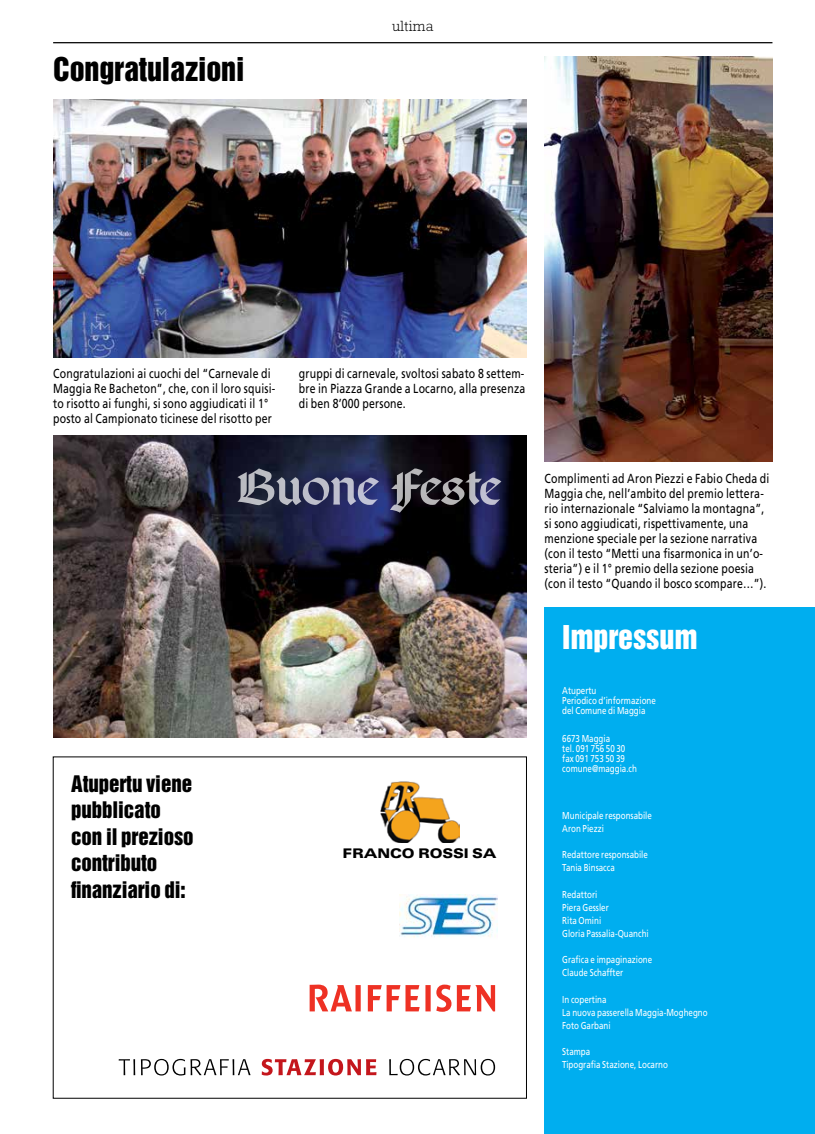
<style>
.page{position:relative;width:815px;height:1134px;background:#fff}
.page>*{position:absolute;margin:0;border:0;box-sizing:border-box;transform-origin:0 0}
.t1{font:30px "Helvetica Inserat LT Std";letter-spacing:-.005em;color:#000}
.t2{font:30px "Helvetica Inserat LT Std";letter-spacing:-.005em;color:#fff}
.t3{font:20.88px/26.6px "Helvetica Inserat LT Std";letter-spacing:-.005em;color:#000}
.t4{font:300 15px "Rockwell Std";letter-spacing:.025em;color:#000}
.t5{font:900 expanded 13.25px "Univers LT Std";letter-spacing:-.01em;color:#000}
.t6{font:13.12px/15px "Frutiger LT Std";letter-spacing:.02em;color:#000;scale:.8 1}
.t7{font:10px/13.1px "Frutiger LT Std";color:#fff;scale:.8 1}
</style>
<div class="page">
<div style="left:544px;top:608px;width:271px;height:526px;background:#00aeef"></div>
<hr style="left:53px;top:42px;width:719px;height:1px;background:#000">
<svg style="left:310px;top:984px;width:185px;height:28px"></svg>
<img style="left:381px;top:782px;width:78px;height:60px">
<svg style="left:119px;top:1059px;width:16px;height:16px"></svg>
<svg style="left:141px;top:1059px;width:44px;height:16px"></svg>
<svg style="left:191px;top:1059px;width:60px;height:16px"></svg>
<svg style="left:262px;top:1059px;width:114px;height:16px"></svg>
<svg style="left:389px;top:1059px;width:106px;height:16px"></svg>
<img style="left:399px;top:894px;width:99px;height:44px">
<img style="left:544px;top:57px;width:228px;height:405px">
<img style="left:53px;top:99px;width:474px;height:258px">
<img style="left:53px;top:436px;width:474px;height:301px">
<svg style="left:237px;top:468px;width:264px;height:45px;background:#494b64"></svg>
<h1 class="t1" style="left:53px;top:51px;width:193px">Congratulazioni</h1>
<p class="t4" style="left:392px;top:18px;width:43px">ultima</p>
<p class="t6" style="left:53px;top:365px;width:279px">Congratulazioni ai cuochi del “Carnevale di Maggia Re Bacheton”, che, con il loro squisi&shy;to risotto ai funghi, si sono aggiudicati il 1° posto al Campionato ticinese del risotto per</p>
<p class="t6" style="left:299px;top:365px;width:285px;text-align:justify">gruppi di carnevale, svoltosi sabato 8 settem&shy;bre in Piazza Grande a Locarno, alla presenza di ben 8’000 persone.</p>
<h2 class="t3" style="left:71px;top:770px;width:124px">Atupertu viene pubblicato con il prezioso contributo finanziario di:</h2>
<p class="t5" style="left:342px;top:845px;width:156px">FRANCO ROSSI SA</p>
<p class="t6" style="left:544px;top:471px;width:283px">Complimenti ad Aron Piezzi e Fabio Cheda di Maggia che, nell’ambito del premio lettera&shy;rio internazionale “Salviamo la montagna”, si sono aggiudicati, rispettivamente, una menzione speciale per la sezione narrativa (con il testo “Metti una fisarmonica in un’o&shy;steria”) e il 1° premio della sezione poesia (con il testo “Quando il bosco scompare…”).</p>
<h1 class="t2" style="left:562px;top:620px;width:137px">Impressum</h1>
<p class="t7" style="left:562px;top:686px;width:119px;line-height:10px">Atupertu<br>Periodico d’informazione del Comune di Maggia</p>
<p class="t7" style="left:562px;top:733px;width:95px;line-height:10px">6673 Maggia<br>tel. 091 756 50 30 fax 091 753 50 39 comune@maggia.ch</p>
<p class="t7" style="left:562px;top:809px;width:114px">Municipale responsabile<br>Aron Piezzi</p>
<p class="t7" style="left:562px;top:848px;width:109px">Redattore responsabile<br>Tania Binsacca</p>
<p class="t7" style="left:562px;top:887px;width:110px">Redattori<br>Piera Gessler<br>Rita Omini<br>Gloria Passalia-Quanchi</p>
<p class="t7" style="left:562px;top:953px;width:114px">Grafica e impaginazione<br>Claude Schaffter</p>
<p class="t7" style="left:562px;top:992px;width:183px">In copertina<br>La nuova passerella Maggia-Moghegno<br>Foto Garbani</p>
<p class="t7" style="left:562px;top:1045px;width:134px">Stampa<br>Tipografia Stazione, Locarno</p>
</div>
